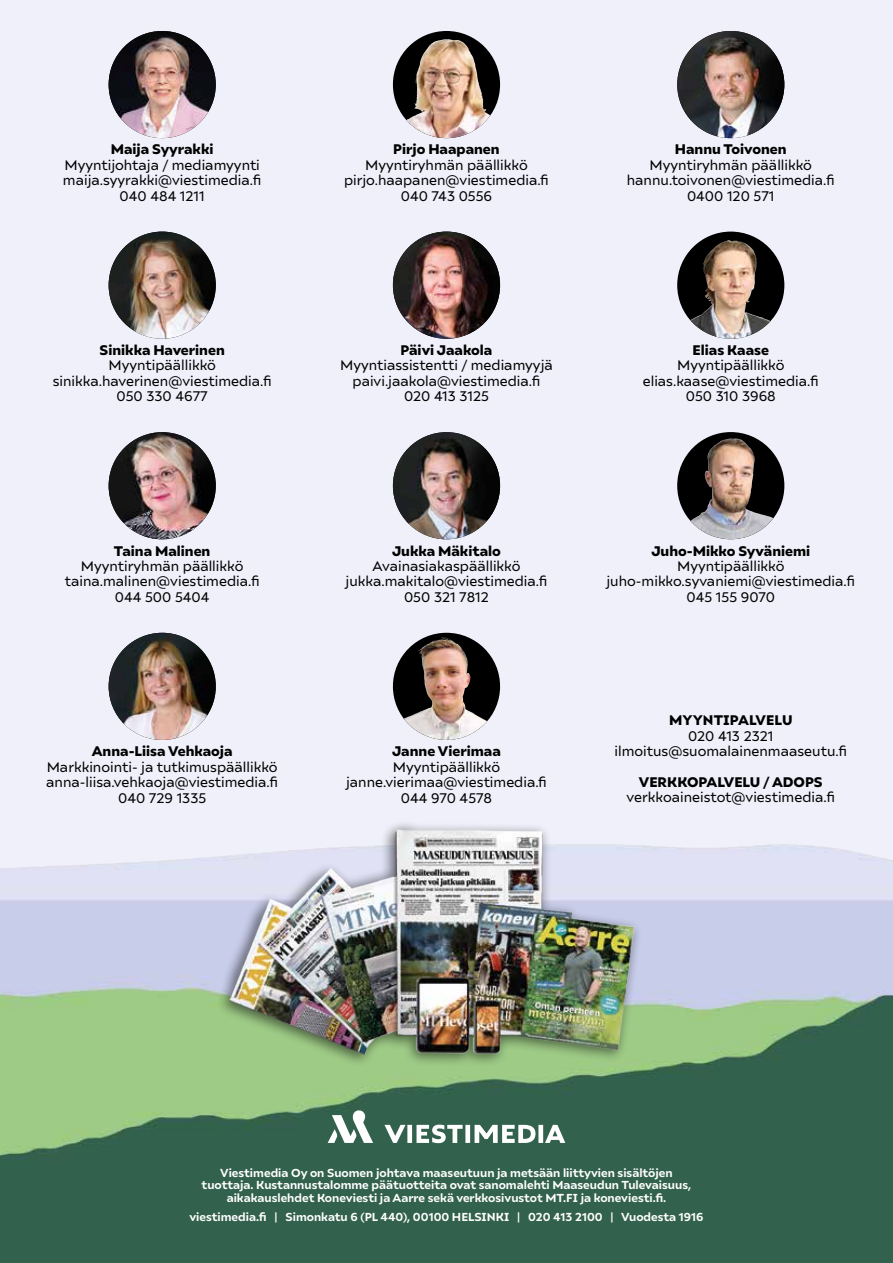
<style>
.page{position:relative;width:893px;height:1263px;background:#fff}
.page>*{position:absolute;margin:0;border:0;box-sizing:border-box;transform-origin:0 0}
.t1{font:13.95px/15.5px "Ariana Pro";color:#000;text-align:center}
.t2{font:900 13.95px "Ariana Pro";color:#000}
.t3{font:700 11.55px/12.3px "Ariana Pro";color:#fff;text-align:center}
</style>
<div class="page">
<div style="left:0;top:0;width:893px;height:981px;background:#eff0f9"></div>
<img style="left:0;top:432px;width:893px;height:831px">
<img style="left:677px;top:232px;width:107px;height:107px;border-radius:50%">
<img style="left:703px;top:240px;width:26px;height:49px">
<img style="left:109px;top:633px;width:107px;height:107px;border-radius:54px">
<img style="left:393px;top:432px;width:107px;height:107px;border-radius:54px">
<img style="left:109px;top:232px;width:107px;height:107px;border-radius:54px">
<img style="left:677px;top:31px;width:107px;height:107px;border-radius:54px">
<img style="left:393px;top:31px;width:107px;height:107px;border-radius:50%">
<img style="left:428px;top:39px;width:20px;height:8px">
<img style="left:393px;top:633px;width:107px;height:107px;border-radius:50%">
<img style="left:418px;top:636px;width:29px;height:18px">
<img style="left:393px;top:232px;width:107px;height:107px;border-radius:54px">
<img style="left:109px;top:31px;width:107px;height:107px;border-radius:54px">
<img style="left:109px;top:432px;width:107px;height:107px;border-radius:54px">
<img style="left:677px;top:432px;width:107px;height:107px;border-radius:50%">
<img style="left:705px;top:439px;width:24px;height:34px">
<svg style="left:328px;top:1110px;width:237px;height:33px"></svg>
<div style="left:216px;top:819px;width:427px;height:249px;background:#000;opacity:.5"></div>
<img style="left:201px;top:825px;width:490px;height:240px">
<p class="t2" style="left:111px;top:139px;width:104px">Maija Syyrakki</p>
<p class="t1" style="left:63px;top:156px;width:200px">Myyntijohtaja / mediamyynti maija.syyrakki@viestimedia.fi<br>040 484 1211</p>
<p class="t2" style="left:100px;top:340px;width:127px">Sinikka Haverinen</p>
<p class="t1" style="left:53px;top:357px;width:220px">Myyntipäällikkö sinikka.haverinen@viestimedia.fi<br>050 330 4677</p>
<p class="t2" style="left:114px;top:540px;width:98px">Taina Malinen</p>
<p class="t1" style="left:65px;top:558px;width:196px">Myyntiryhmän päällikkö taina.malinen@viestimedia.fi<br>044 500 5404</p>
<p class="t2" style="left:92px;top:741px;width:142px">Anna-Liisa Vehkaoja</p>
<p class="t1" style="left:46px;top:758px;width:233px">Markkinointi- ja tutkimuspäällikkö anna-liisa.vehkaoja@viestimedia.fi<br>040 729 1335</p>
<p class="t2" style="left:393px;top:139px;width:108px">Pirjo Haapanen</p>
<p class="t1" style="left:344px;top:156px;width:206px">Myyntiryhmän päällikkö pirjo.haapanen@viestimedia.fi<br>040 743 0556</p>
<p class="t2" style="left:400px;top:340px;width:93px">Päivi Jaakola</p>
<p class="t1" style="left:340px;top:357px;width:214px">Myyntiassistentti / mediamyyjä paivi.jaakola@viestimedia.fi<br>020 413 3125</p>
<p class="t2" style="left:675px;top:139px;width:113px">Hannu Toivonen</p>
<p class="t1" style="left:627px;top:156px;width:209px">Myyntiryhmän päällikkö hannu.toivonen@viestimedia.fi<br>0400 120 571</p>
<p class="t2" style="left:692px;top:340px;width:78px">Elias Kaase</p>
<p class="t1" style="left:643px;top:357px;width:178px">Myyntipäällikkö elias.kaase@viestimedia.fi<br>050 310 3968</p>
<p class="t2" style="left:392px;top:540px;width:110px">Jukka Mäkitalo</p>
<p class="t1" style="left:346px;top:558px;width:203px">Avainasiakaspäällikkö jukka.makitalo@viestimedia.fi<br>050 321 7812</p>
<p class="t2" style="left:392px;top:741px;width:110px">Janne Vierimaa</p>
<p class="t1" style="left:346px;top:758px;width:202px">Myyntipäällikkö janne.vierimaa@viestimedia.fi<br>044 970 4578</p>
<p class="t2" style="left:651px;top:540px;width:160px">Juho-Mikko Syväniemi</p>
<p class="t1" style="left:606px;top:558px;width:250px">Myyntipäällikkö juho-mikko.syvaniemi@viestimedia.fi<br>045 155 9070</p>
<p class="t2" style="left:669px;top:710px;width:125px">MYYNTIPALVELU</p>
<p class="t1" style="left:615px;top:727px;width:234px">020 413 2321 ilmoitus@suomalainenmaaseutu.fi</p>
<p class="t2" style="left:639px;top:772px;width:185px">VERKKOPALVELU / ADOPS</p>
<p class="t1" style="left:627px;top:789px;width:210px">verkkoaineistot@viestimedia.fi</p>
<p class="t3" style="left:202px;top:1166px;width:491px">Viestimedia Oy on Suomen johtava maaseutuun ja metsään liittyvien sisältöjen tuottaja. Kustannustalomme päätuotteita ovat sanomalehti Maaseudun Tulevaisuus, aikakauslehdet Koneviesti ja Aarre sekä verkkosivustot MT.FI ja koneviesti.fi.</p>
<p class="t3" style="left:189px;top:1210px;width:516px">viestimedia.fi | Simonkatu 6 (PL 440), 00100 HELSINKI | 020 413 2100 | Vuodesta 1916</p>
</div>
